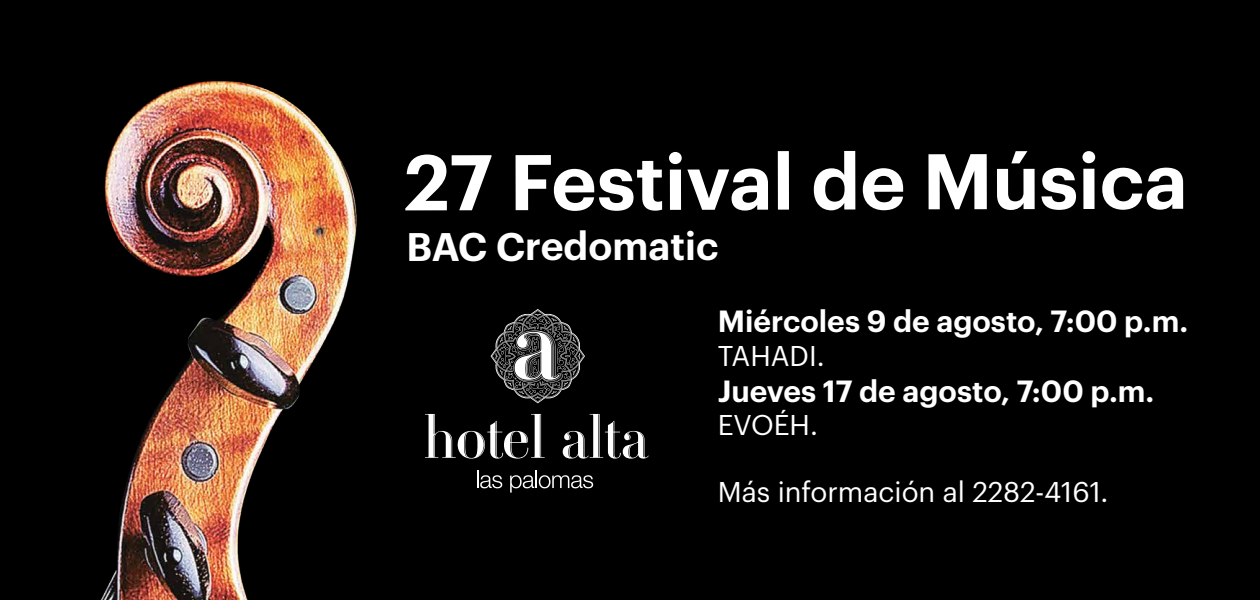
<style>
.page{position:relative;width:1260px;height:600px;background:#000}
.page>*{position:absolute;margin:0;border:0;box-sizing:border-box;transform-origin:0 0}
.t1{font:600 77px "Graphik";letter-spacing:-.005em;color:#fff}
.t2{font:600 39px "Graphik";letter-spacing:-.005em;color:#fff}
.t3{font:600 30px "Graphik";color:#fff}
.t4{font:28px "Graphik";color:#fff}
</style>
<div class="page">
<img style="left:100px;top:81px;width:257px;height:519px">
<svg style="left:491px;top:309px;width:94px;height:94px"></svg>
<svg style="left:563px;top:414px;width:86px;height:45px"></svg>
<svg style="left:425px;top:414px;width:120px;height:45px"></svg>
<svg style="left:477px;top:471px;width:25px;height:17px"></svg>
<svg style="left:510px;top:471px;width:83px;height:22px"></svg>
<h1 class="t1" style="left:404px;top:123px;width:785px">27 Festival de Música</h1>
<h2 class="t2" style="left:406px;top:216px;width:314px">BAC Credomatic</h2>
<p class="t3" style="left:718px;top:298px;width:472px">Miércoles 9 de agosto, 7:00 p.m.</p>
<p class="t4" style="left:718px;top:334px;width:109px">TAHADI.</p>
<p class="t3" style="left:718px;top:368px;width:438px">Jueves 17 de agosto, 7:00 p.m.</p>
<p class="t4" style="left:718px;top:404px;width:102px">EVOÉH.</p>
<p class="t4" style="left:718px;top:471px;width:392px">Más información al 2282-4161.</p>
</div>
